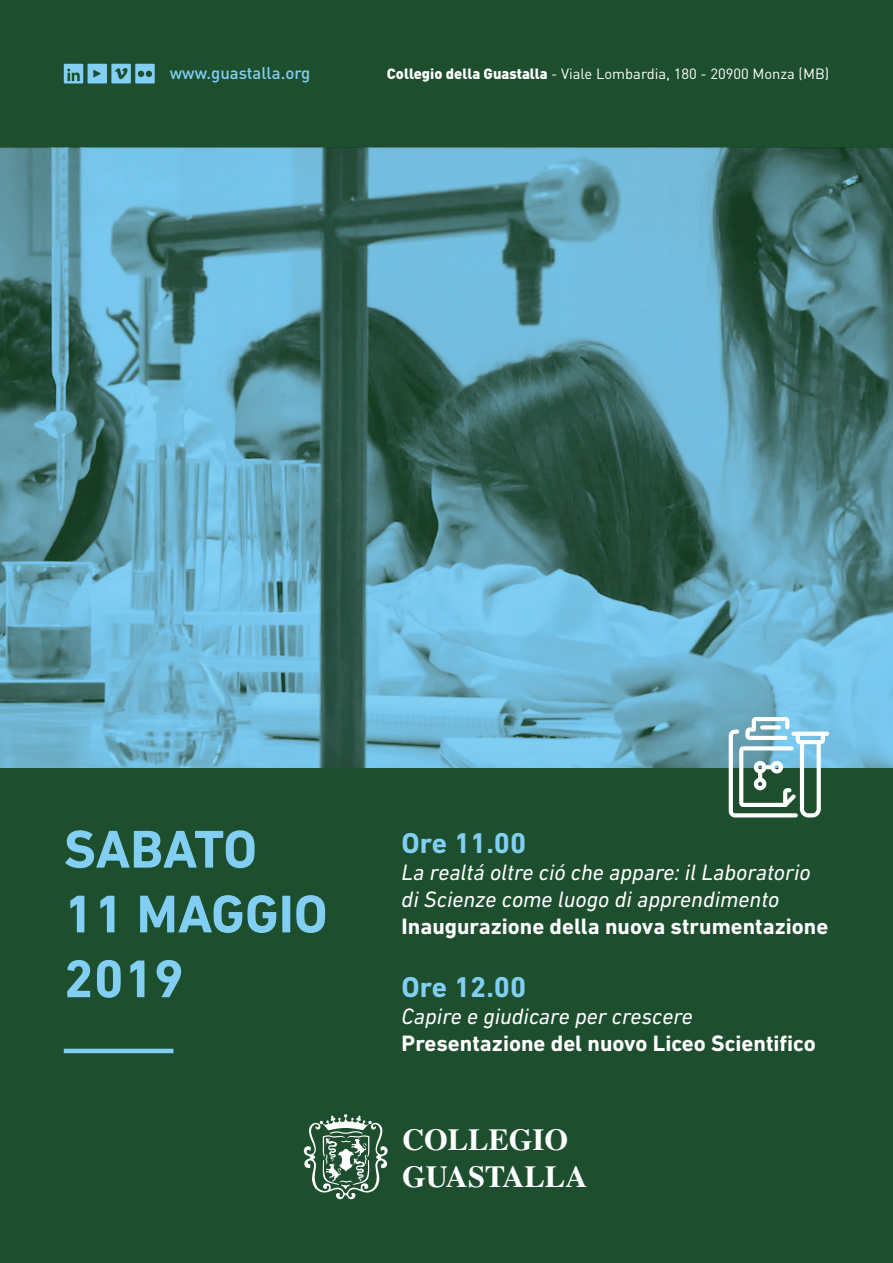
<style>
.page{position:relative;width:893px;height:1263px;background:#1d4e2e}
.page>*{position:absolute;margin:0;border:0;box-sizing:border-box;transform-origin:0 0}
.t1{font:700 54px/64.8px "DIN Next LT Pro";color:#82cff3}
.t2{font:700 30.45px/36.6px "Times LT Std";color:#fff}
.t3{font:700 29.1px "DIN Next LT Pro";color:#82cff3}
.t4{font:italic 22.65px/27.2px "DIN Next LT Pro";color:#fff}
.t5{font:700 22.65px "DIN Next LT Pro";color:#fff}
.t6{font:500 16.8px "DIN Pro";color:#82cff3}
.t7{font:14.7px "DIN Pro";color:#fff}
.s1{font-weight:900}
</style>
<div class="page">
<img style="left:0;top:147px;width:893px;height:620px">
<svg style="left:304px;top:1114px;width:84px;height:85px"></svg>
<svg style="left:64px;top:64px;width:91px;height:20px"></svg>
<hr style="left:64px;top:1049px;width:109px;height:4px;background:#82cff3">
<svg style="left:791px;top:732px;width:38px;height:4px"></svg>
<svg style="left:729px;top:717px;width:96px;height:100px"></svg>
<hr style="left:758px;top:769px;width:4px;height:13px;background:#fff;border-radius:2px">
<hr style="left:762px;top:765px;width:13px;height:4px;background:#fff;border-radius:2px">
<p class="t6" style="left:170px;top:62px;width:142px">www.guastalla.org</p>
<p class="t7" style="left:387px;top:64px;width:444px"><span class="s1">Collegio della Guastalla</span> - Viale Lombardia, 180 - 20900 Monza (MB)</p>
<h1 class="t1" style="left:64px;top:817px;width:265px">SABATO<br>11 MAGGIO<br>2019</h1>
<p class="t3" style="left:402px;top:826px;width:126px">Ore 11.00</p>
<p class="t4" style="left:402px;top:858px;width:410px">La realtá oltre ció che appare: il Laboratorio di Scienze come luogo di apprendimento</p>
<p class="t5" style="left:402px;top:913px;width:428px">Inaugurazione della nuova strumentazione</p>
<p class="t3" style="left:402px;top:970px;width:126px">Ore 12.00</p>
<p class="t4" style="left:402px;top:1002px;width:293px">Capire e giudicare per crescere</p>
<p class="t5" style="left:402px;top:1030px;width:416px">Presentazione del nuovo Liceo Scientifico</p>
<h2 class="t2" style="left:402px;top:1121px;width:187px">COLLEGIO<br>GUASTALLA</h2>
</div>
